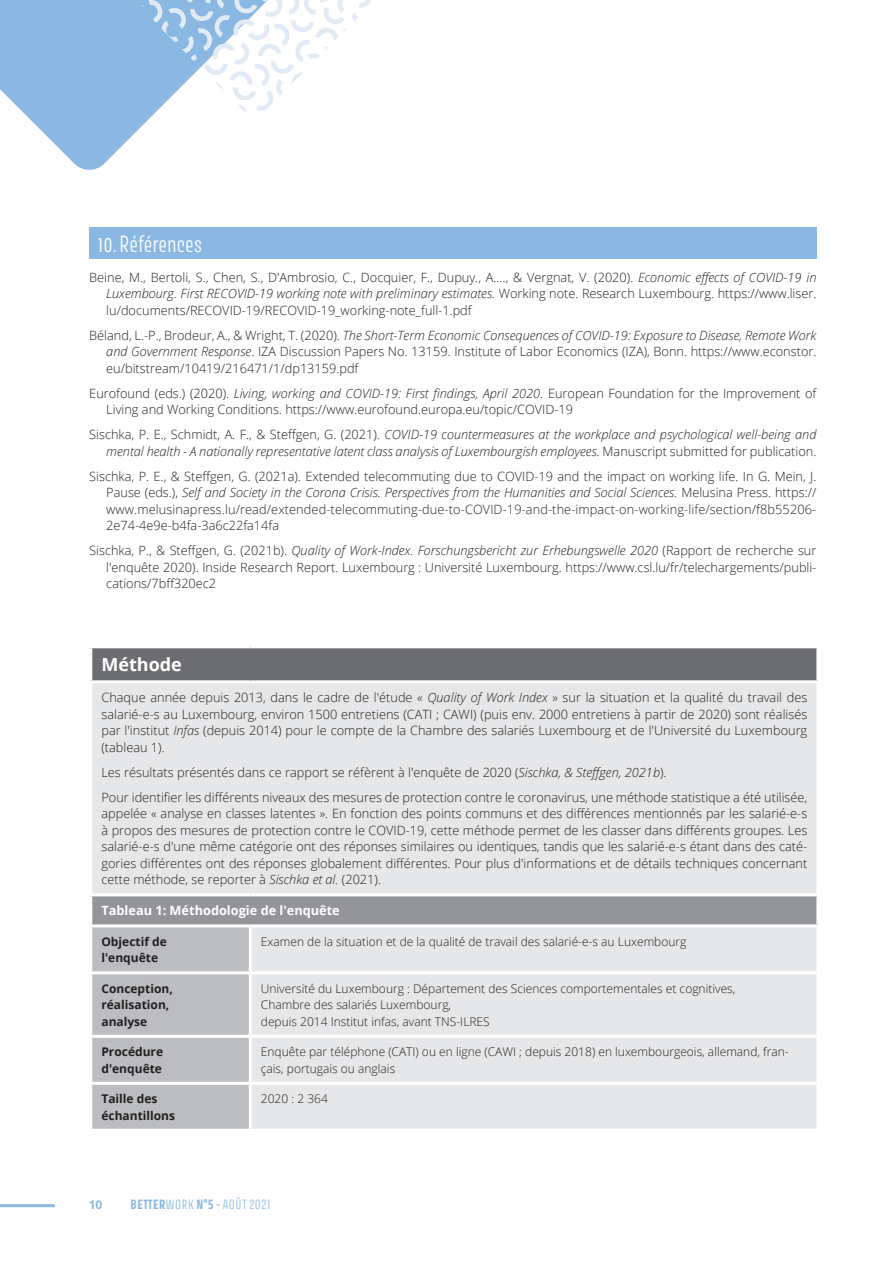
<style>
.page{position:relative;width:893px;height:1263px;background:#fff}
.page>*{position:absolute;margin:0;border:0;box-sizing:border-box;transform-origin:0 0}
.t1{font:300 21px "Avory I Latn";color:#fff}
.t2{font:700 18px "Open Sans";color:#fff}
.t3{font:300 12.75px/16.5px "Open Sans";color:#231f20;text-align:justify}
.t4{font:italic 300 12.75px/16.5px "Open Sans";color:#231f20;text-align:right}
.t5{font:700 12.75px "Open Sans";color:#fff}
.t6{font:300 12px/16.5px "Open Sans";color:#231f20}
.t7{font:700 12px/16.5px "Open Sans";color:#231f20}
.t8{font:300 12px "Avory I Latn";letter-spacing:.04em;color:#8bb8e2}
.t9{font:700 12px "Open Sans";color:#8bb8e2}
.s1{font-style:italic}
.s2{font-style:normal}
.s3{font-weight:700}
.s4{font-family:"Avory I Latn Me";font-weight:400}
</style>
<div class="page">
<svg style="left:0;top:0;width:153px;height:170px;fill:#8bb8e2"></svg>
<svg style="left:140px;top:0;width:231px;height:115px"></svg>
<hr style="left:0;top:1204px;width:54px;height:3px;background:#8bb8e2">
<div style="left:89px;top:227px;width:727px;height:31px;background:#8bb8e2"></div>
<div style="left:91px;top:647px;width:727px;height:35px;background:#6c6d70"></div>
<div style="left:92px;top:683px;width:724px;height:446px;background:#e6e7e9"></div>
<div style="left:91px;top:895px;width:727px;height:31px;background:#939598"></div>
<div style="left:92px;top:927px;width:157px;height:202px;background:#bcbdc0"></div>
<hr style="left:816px;top:648px;width:3px;height:32px;background:#fff">
<hr style="left:816px;top:896px;width:3px;height:28px;background:#fff">
<hr style="left:89px;top:645px;width:161px;height:3px;background:#fff">
<hr style="left:89px;top:648px;width:3px;height:32px;background:#fff">
<hr style="left:250px;top:645px;width:569px;height:3px;background:#fff">
<hr style="left:89px;top:680px;width:161px;height:3px;background:#fff">
<hr style="left:250px;top:680px;width:569px;height:3px;background:#fff">
<hr style="left:89px;top:893px;width:161px;height:3px;background:#fff">
<hr style="left:89px;top:896px;width:3px;height:28px;background:#fff">
<hr style="left:250px;top:893px;width:569px;height:3px;background:#fff">
<hr style="left:89px;top:924px;width:161px;height:3px;background:#fff">
<hr style="left:250px;top:924px;width:569px;height:3px;background:#fff">
<hr style="left:249px;top:927px;width:3px;height:44px;background:#fff">
<hr style="left:89px;top:971px;width:161px;height:3px;background:#fff">
<hr style="left:250px;top:971px;width:569px;height:3px;background:#fff">
<hr style="left:249px;top:974px;width:3px;height:61px;background:#fff">
<hr style="left:89px;top:1035px;width:161px;height:3px;background:#fff">
<hr style="left:250px;top:1035px;width:569px;height:3px;background:#fff">
<hr style="left:249px;top:1038px;width:3px;height:44px;background:#fff">
<hr style="left:89px;top:1082px;width:161px;height:3px;background:#fff">
<hr style="left:250px;top:1082px;width:569px;height:3px;background:#fff">
<hr style="left:249px;top:1085px;width:3px;height:44px;background:#fff">
<h1 class="t1" style="left:98px;top:231px;width:106px">10.Références</h1>
<p class="t3" style="left:106px;top:268px;width:712px;text-indent:-17px">Beine, M., Bertoli, S., Chen, S., D'Ambrosio, C., Docquier, F., Dupuy., A.…, &amp; Vergnat, V. (2020). <span class="s1">Economic effects of COVID-19 in Luxembourg. First RECOVID-19 working note with preliminary estimates.</span> Working note. Research Luxembourg. https://www.liser. lu/documents/RECOVID-19/RECOVID-19_working-note_full-1.pdf</p>
<p class="t3" style="left:106px;top:326px;width:712px;text-indent:-17px">Béland, L.-P., Brodeur, A., &amp; Wright, T. (2020). <span class="s1">The Short-Term Economic Consequences of COVID-19: Exposure to Disease, Remote Work and Government Response</span>. IZA Discussion Papers No. 13159. Institute of Labor Economics (IZA), Bonn. https://www.econstor. eu/bitstream/10419/216471/1/dp13159.pdf</p>
<p class="t3" style="left:106px;top:384px;width:712px;text-indent:-17px">Eurofound (eds.) (2020). <span class="s1">Living, working and COVID-19: First findings, April 2020.</span> European Foundation for the Improvement of<br>Living and Working Conditions. https://www.eurofound.europa.eu/topic/COVID-19</p>
<p class="t4" style="left:89px;top:426px;width:729px"><span class="s2">Sischka, P. E., Schmidt, A. F., &amp; Steffgen, G. (2021).</span> COVID-19 countermeasures at the workplace and psychological well-being and mental health - A nationally representative latent class analysis of Luxembourgish employees. <span class="s2">Manuscript submitted for publication.</span></p>
<p class="t3" style="left:106px;top:467px;width:712px;text-indent:-17px">Sischka, P. E., &amp; Steffgen, G. (2021a). Extended telecommuting due to COVID-19 and the impact on working life. In G. Mein, J.<br>Pause (eds.), <span class="s1">Self and Society in the Corona Crisis. Perspectives from the Humanities and Social Sciences.</span> Melusina Press. https:// www.melusinapress.lu/read/extended-telecommuting-due-to-COVID-19-and-the-impact-on-working-life/section/f8b55206- 2e74-4e9e-b4fa-3a6c22fa14fa</p>
<p class="t3" style="left:106px;top:542px;width:712px;text-indent:-17px">Sischka, P., &amp; Steffgen, G. (2021b). <span class="s1">Quality of Work-Index. Forschungsbericht zur Erhebungswelle 2020</span> (Rapport de recherche sur l'enquête 2020). Inside Research Report. Luxembourg : Université Luxembourg. https://www.csl.lu/fr/telechargements/publi&shy;cations/7bff320ec2</p>
<h2 class="t2" style="left:101px;top:652px;width:82px">Méthode</h2>
<p class="t3" style="left:101px;top:689px;width:707px">Chaque année depuis 2013, dans le cadre de l'étude « <span class="s1">Quality of Work Index</span> » sur la situation et la qualité du travail des salarié-e-s au Luxembourg, environ 1500 entretiens (CATI ; CAWI) (puis env. 2000 entretiens à partir de 2020) sont réalisés par l'institut <span class="s1">Infas</span> (depuis 2014) pour le compte de la Chambre des salariés Luxembourg et de l'Université du Luxembourg (tableau 1).</p>
<p class="t3" style="left:101px;top:759px;width:707px;line-height:25px">Les résultats présentés dans ce rapport se réfèrent à l'enquête de 2020 (<span class="s1">Sischka, &amp; Steffgen, 2021b</span>).<br>Pour identifier les différents niveaux des mesures de protection contre le coronavirus, une méthode statistique a été utilisée,</p>
<p class="t3" style="left:101px;top:805px;width:707px">appelée « analyse en classes latentes ». En fonction des points communs et des différences mentionnés par les salarié-e-s à propos des mesures de protection contre le COVID-19, cette méthode permet de les classer dans différents groupes. Les salarié-e-s d'une même catégorie ont des réponses similaires ou identiques, tandis que les salarié-e-s étant dans des caté&shy;gories différentes ont des réponses globalement différentes. Pour plus d'informations et de détails techniques concernant cette méthode, se reporter à <span class="s1">Sischka et al.</span> (2021).</p>
<p class="t5" style="left:101px;top:902px;width:240px">Tableau 1: Méthodologie de l'enquête</p>
<p class="t7" style="left:101px;top:933px;width:67px">Objectif de l'enquête</p>
<p class="t6" style="left:261px;top:933px;width:427px">Examen de la situation et de la qualité de travail des salarié-e-s au Luxembourg</p>
<p class="t7" style="left:101px;top:980px;width:73px">Conception, réalisation, analyse</p>
<p class="t6" style="left:261px;top:980px;width:476px">Université du Luxembourg : Département des Sciences comportementales et cognitives,<br>Chambre des salariés Luxembourg,<br>depuis 2014 Institut infas, avant TNS-ILRES</p>
<p class="t7" style="left:101px;top:1043px;width:63px">Procédure d'enquête</p>
<p class="t6" style="left:261px;top:1043px;width:529px">Enquête par téléphone (CATI) ou en ligne (CAWI ; depuis 2018) en luxembourgeois, allemand, fran&shy;çais, portugais ou anglais</p>
<p class="t7" style="left:101px;top:1090px;width:75px">Taille des échantillons</p>
<p class="t6" style="left:261px;top:1090px;width:69px">2020 : 2 364</p>
<p class="t9" style="left:89px;top:1196px;width:15px">10</p>
<p class="t8" style="left:131px;top:1197px;width:141px"><span class="s3">BETTER</span>WORK <span class="s3">N°5</span> <span class="s4">-</span> AOÛT 2021</p>
</div>
